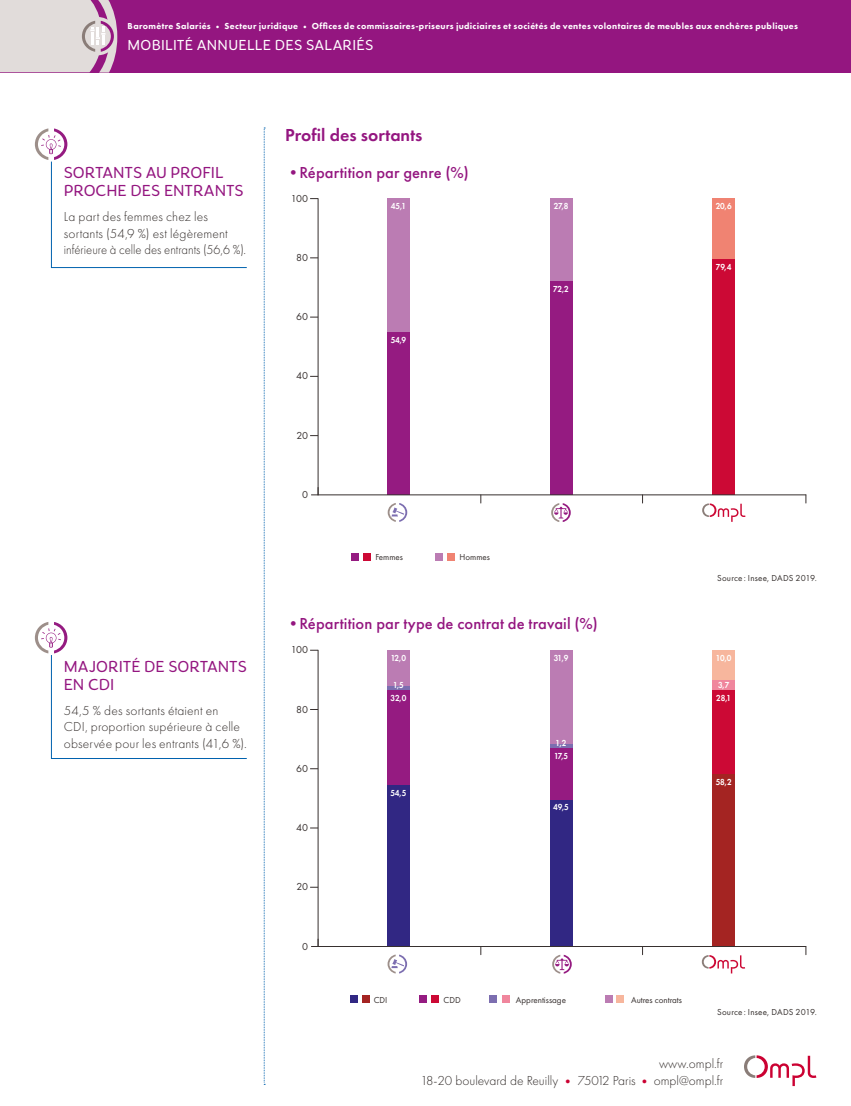
<style>
.page{position:relative;width:851px;height:1106px;background:#fff}
.page>*{position:absolute;margin:0;border:0;box-sizing:border-box;transform-origin:0 0}
.t1{font:600 18px "Futura PT";color:#941680}
.t2{font:500 16.5px "Futura PT";letter-spacing:.005em;color:#941680}
.t3{font:300 16.5px/18px "Congenial";color:#941680}
.t4{font:300 15px "Congenial";letter-spacing:.01em;color:#fff}
.t5{font:300 13.5px/16.5px "Futura PT";letter-spacing:.01em;color:#352f2d}
.t6{font:10.5px "Futura PT";color:#37302f}
.t7{font:800 9px "Futura PT";letter-spacing:.035em;color:#fff}
.t8{font:600 9px "Futura PT";letter-spacing:-.035em;color:#fff;scale:.9 1}
.t9{font:9px "Futura PT";color:#37302f}
.t10{font:9px "Futura PT";letter-spacing:.025em;color:#352f2d}
.s1{color:#cb0132}
</style>
<div class="page">
<div style="left:0;top:0;width:850px;height:72px;background:#941680"></div>
<svg style="left:264px;top:128px;width:1px;height:957px"></svg>
<svg style="left:744px;top:1055px;width:72px;height:31px"></svg>
<svg style="left:0;top:0;width:117px;height:73px;background:#dacbd2"></svg>
<svg style="left:387px;top:503px;width:20px;height:19px"></svg>
<svg style="left:551px;top:503px;width:19px;height:19px"></svg>
<svg style="left:702px;top:503px;width:43px;height:19px"></svg>
<div style="left:435px;top:553px;width:7px;height:7px;background:#bb7cb3"></div>
<div style="left:351px;top:553px;width:7px;height:7px;background:#951b81"></div>
<div style="left:447px;top:553px;width:7px;height:7px;background:#f08372"></div>
<div style="left:363px;top:553px;width:8px;height:7px;background:#cc0935"></div>
<div style="left:387px;top:199px;width:23px;height:133px;background:#bb7cb3"></div>
<div style="left:549px;top:199px;width:23px;height:82px;background:#bb7cb3"></div>
<div style="left:712px;top:199px;width:23px;height:61px;background:#f08372"></div>
<div style="left:387px;top:332px;width:23px;height:163px;background:#951b81"></div>
<div style="left:549px;top:281px;width:23px;height:214px;background:#951b81"></div>
<div style="left:712px;top:260px;width:23px;height:235px;background:#cc0935"></div>
<hr style="left:318px;top:494px;width:487px;height:1px;background:#37302f">
<hr style="left:318px;top:199px;width:1px;height:296px;background:#37302f">
<svg style="left:311px;top:487px;width:8px;height:8px"></svg>
<div style="left:605px;top:995px;width:7px;height:7px;background:#bb7cb3"></div>
<div style="left:489px;top:995px;width:8px;height:7px;background:#7c6eb0"></div>
<div style="left:419px;top:995px;width:7px;height:7px;background:#951b81"></div>
<div style="left:350px;top:995px;width:7px;height:7px;background:#312783"></div>
<div style="left:616px;top:995px;width:7px;height:8px;background:#f7b69d"></div>
<div style="left:502px;top:995px;width:7px;height:7px;background:#f0869d"></div>
<div style="left:431px;top:995px;width:7px;height:7px;background:#cc0935"></div>
<div style="left:362px;top:995px;width:7px;height:7px;background:#a42422"></div>
<svg style="left:387px;top:954px;width:20px;height:19px"></svg>
<svg style="left:552px;top:954px;width:19px;height:19px"></svg>
<svg style="left:701px;top:955px;width:44px;height:18px"></svg>
<div style="left:387px;top:650px;width:23px;height:35px;background:#bb7cb3"></div>
<div style="left:549px;top:650px;width:23px;height:94px;background:#bb7cb3"></div>
<div style="left:712px;top:650px;width:23px;height:30px;background:#f7b69d"></div>
<div style="left:387px;top:685px;width:23px;height:5px;background:#7c6eb0"></div>
<hr style="left:549px;top:744px;width:23px;height:4px;background:#7c6eb0">
<div style="left:712px;top:680px;width:23px;height:11px;background:#f0869d"></div>
<div style="left:387px;top:690px;width:23px;height:95px;background:#951b81"></div>
<div style="left:549px;top:748px;width:23px;height:51px;background:#951b81"></div>
<div style="left:712px;top:691px;width:23px;height:83px;background:#cc0935"></div>
<div style="left:387px;top:785px;width:23px;height:161px;background:#312783"></div>
<div style="left:549px;top:800px;width:23px;height:146px;background:#312783"></div>
<div style="left:712px;top:774px;width:23px;height:172px;background:#a42422"></div>
<hr style="left:318px;top:946px;width:487px;height:1px;background:#37302f">
<hr style="left:318px;top:650px;width:1px;height:296px;background:#37302f">
<svg style="left:311px;top:939px;width:8px;height:8px"></svg>
<svg style="left:35px;top:128px;width:212px;height:140px"></svg>
<svg style="left:35px;top:622px;width:212px;height:137px"></svg>
<p class="t7" style="left:128px;top:20px;width:671px">Baromètre Salariés • Secteur juridique • Offices de commissaires-priseurs judiciaires et sociétés de ventes volontaires de meubles aux enchères publiques</p>
<p class="t4" style="left:128px;top:36px;width:247px">MOBILITÉ ANNUELLE DES SALARIÉS</p>
<p class="t3" style="left:64px;top:164px;width:181px">SORTANTS AU PROFIL<br>PROCHE DES ENTRANTS</p>
<p class="t5" style="left:64px;top:209px;width:184px">La part des femmes chez les sortants (54,9 %) est légèrement inférieure à celle des entrants (56,6 %).</p>
<p class="t3" style="left:64px;top:657px;width:184px">MAJORITÉ DE SORTANTS<br>EN CDI</p>
<p class="t5" style="left:64px;top:702px;width:184px">54,5 % des sortants étaient en<br>CDI, proportion supérieure à celle observée pour les entrants (41,6 %).</p>
<h1 class="t1" style="left:285px;top:124px;width:139px">Profil des sortants</h1>
<p class="t2" style="left:285px;top:162px;width:185px">•Répartition par genre (%)</p>
<p class="t6" style="left:291px;top:192px;width:19px">100</p>
<p class="t6" style="left:296px;top:251px;width:13px">80</p>
<p class="t6" style="left:296px;top:310px;width:13px">60</p>
<p class="t6" style="left:296px;top:370px;width:13px">40</p>
<p class="t6" style="left:296px;top:429px;width:13px">20</p>
<p class="t6" style="left:302px;top:488px;width:7px">0</p>
<p class="t8" style="left:391px;top:200px;width:19px">45,1</p>
<p class="t8" style="left:553px;top:200px;width:18px">27,8</p>
<p class="t8" style="left:715px;top:200px;width:19px">20,6</p>
<p class="t8" style="left:390px;top:334px;width:19px">54,9</p>
<p class="t8" style="left:553px;top:283px;width:19px">72,2</p>
<p class="t9" style="left:375px;top:552px;width:29px">Femmes</p>
<p class="t9" style="left:459px;top:552px;width:32px">Hommes</p>
<p class="t8" style="left:715px;top:261px;width:19px">79,4</p>
<p class="t10" style="left:717px;top:573px;width:101px">Source: Insee, DADS 2019.</p>
<p class="t2" style="left:285px;top:613px;width:314px">•Répartition par type de contrat de travail (%)</p>
<p class="t6" style="left:291px;top:643px;width:19px">100</p>
<p class="t6" style="left:296px;top:703px;width:13px">80</p>
<p class="t6" style="left:296px;top:762px;width:13px">60</p>
<p class="t6" style="left:296px;top:821px;width:13px">40</p>
<p class="t6" style="left:296px;top:880px;width:13px">20</p>
<p class="t6" style="left:302px;top:939px;width:7px">0</p>
<p class="t8" style="left:391px;top:652px;width:18px">12,0</p>
<p class="t8" style="left:553px;top:652px;width:18px">31,9</p>
<p class="t8" style="left:715px;top:652px;width:19px">10,0</p>
<p class="t8" style="left:393px;top:679px;width:14px">1,5</p>
<p class="t8" style="left:717px;top:679px;width:14px">3,7</p>
<p class="t8" style="left:390px;top:692px;width:19px">32,0</p>
<p class="t8" style="left:390px;top:787px;width:19px">54,5</p>
<p class="t8" style="left:555px;top:737px;width:14px">1,2</p>
<p class="t8" style="left:554px;top:750px;width:17px">17,5</p>
<p class="t8" style="left:553px;top:801px;width:19px">49,5</p>
<p class="t8" style="left:716px;top:692px;width:18px">28,1</p>
<p class="t8" style="left:715px;top:776px;width:19px">58,2</p>
<p class="t9" style="left:373px;top:994px;width:15px">CDI</p>
<p class="t9" style="left:443px;top:994px;width:19px">CDD</p>
<p class="t9" style="left:516px;top:994px;width:52px">Apprentissage</p>
<p class="t9" style="left:631px;top:994px;width:52px">Autres contrats</p>
<p class="t10" style="left:717px;top:1006px;width:101px">Source: Insee, DADS 2019.</p>
<p class="t5" style="left:420px;top:1055px;width:304px;text-align:right">www.ompl.fr<br>18-20 boulevard de Reuilly <span class="s1">•</span> 75012 Paris <span class="s1">•</span> ompl@ompl.fr</p>
</div>
